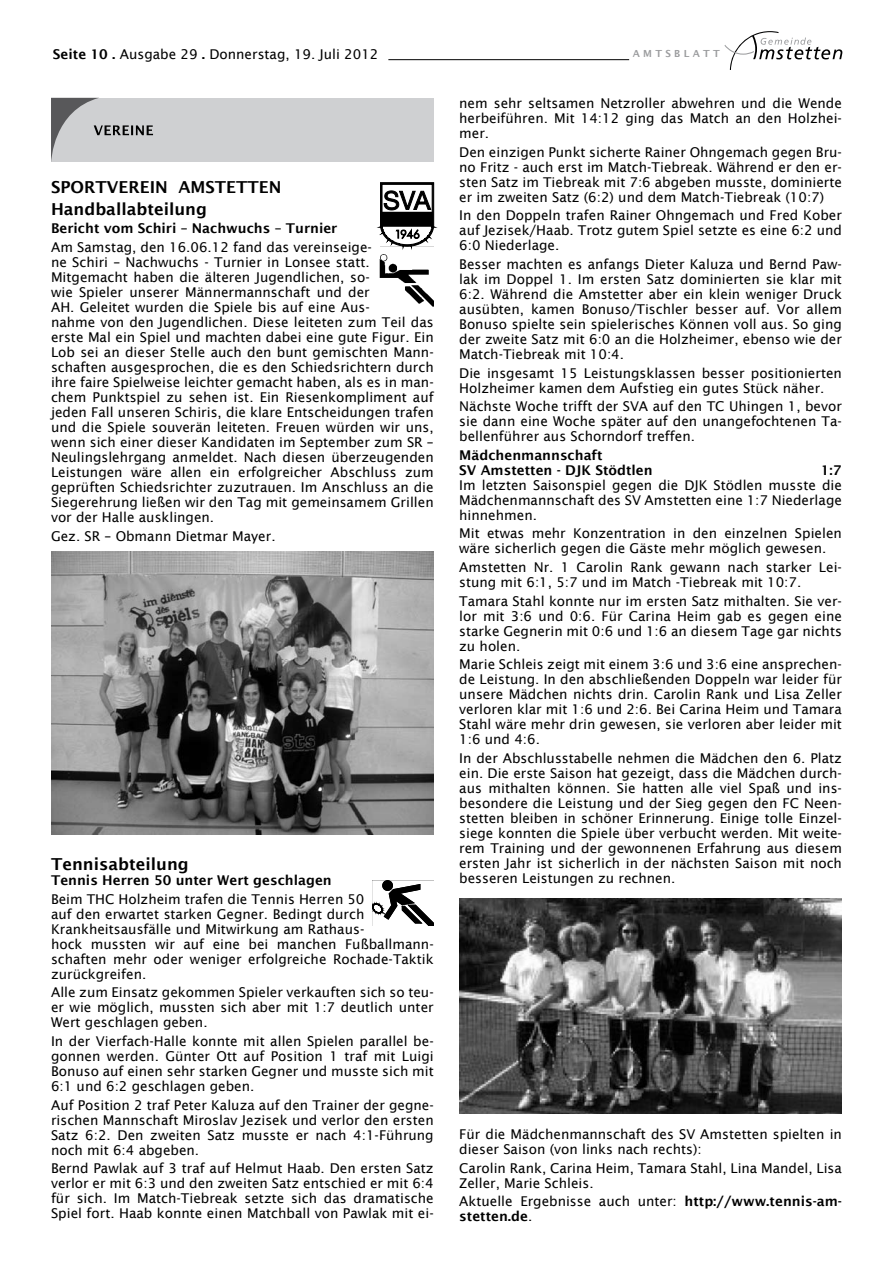
<style>
.page{position:relative;width:893px;height:1263px;background:#fff}
.page>*{position:absolute;margin:0;border:0;box-sizing:border-box;transform-origin:0 0}
.t1{font:600 16.5px/21.6px "Lucida Sans";color:#000}
.t2{font:13.5px/15px "Lucida Sans";color:#000;text-align:justify}
.t3{font:600 13.5px/15px "Lucida Sans";color:#000}
.t4{font:600 9.75px "Lucida Sans";letter-spacing:.34em;color:#9c9d9f}
.s1{font-weight:600}
.s2{font-weight:400}
</style>
<div class="page">
<svg style="left:724px;top:31px;width:118px;height:39px"></svg>
<hr style="left:388px;top:59px;width:241px;height:1px;background:#000">
<div style="left:51px;top:98px;width:383px;height:64px;background:#cfd0d2"></div>
<svg style="left:51px;top:98px;width:102px;height:64px"></svg>
<svg style="left:380px;top:182px;width:54px;height:65px"></svg>
<img style="left:379px;top:254px;width:55px;height:52px">
<img style="left:51px;top:551px;width:383px;height:284px">
<img style="left:459px;top:898px;width:383px;height:216px">
<svg style="left:373px;top:880px;width:61px;height:46px"></svg>
<p class="t2" style="left:53px;top:47px;width:327px"><span class="s1">Seite 10 .</span> Ausgabe 29 <span class="s1">.</span> Donnerstag, 19. Juli 2012</p>
<p class="t4" style="left:633px;top:48px;width:89px">AMTSBLATT</p>
<p class="t1" style="left:51px;top:176px;width:232px">SPORTVEREIN AMSTETTEN<br>Handballabteilung</p>
<p class="t3" style="left:51px;top:221px;width:288px">Bericht vom Schiri – Nachwuchs – Turnier</p>
<p class="t2" style="left:51px;top:240px;width:384px;text-align:left">Am Samstag, den 16.06.12 fand das vereinseige-<br>ne Schiri – Nachwuchs - Turnier in Lonsee statt.<br>Mitgemacht haben die älteren Jugendlichen, so-<br>wie Spieler unserer Männermannschaft und der<br>AH. Geleitet wurden die Spiele bis auf eine Aus-<br>nahme von den Jugendlichen. Diese leiteten zum Teil das erste Mal ein Spiel und machten dabei eine gute Figur. Ein Lob sei an dieser Stelle auch den bunt gemischten Mann&shy;schaften ausgesprochen, die es den Schiedsrichtern durch ihre faire Spielweise leichter gemacht haben, als es in man&shy;chem Punktspiel zu sehen ist. Ein Riesenkompliment auf jeden Fall unseren Schiris, die klare Entscheidungen trafen und die Spiele souverän leiteten. Freuen würden wir uns, wenn sich einer dieser Kandidaten im September zum SR – Neulingslehrgang anmeldet. Nach diesen überzeugenden Leistungen wäre allen ein erfolgreicher Abschluss zum geprüften Schiedsrichter zuzutrauen. Im Anschluss an die Siegerehrung ließen wir den Tag mit gemeinsamem Grillen vor der Halle ausklingen.</p>
<p class="t2" style="left:51px;top:528px;width:226px">Gez. SR – Obmann Dietmar Mayer.</p>
<p class="t1" style="left:51px;top:853px;width:139px">Tennisabteilung</p>
<p class="t3" style="left:51px;top:873px;width:282px">Tennis Herren 50 unter Wert geschlagen</p>
<p class="t2" style="left:51px;top:891px;width:384px;text-align:left">Beim THC Holzheim trafen die Tennis Herren 50<br>auf den erwartet starken Gegner. Bedingt durch Krankheitsausfälle und Mitwirkung am Rathaus-<br>hock mussten wir auf eine bei manchen Fußballmann&shy;schaften mehr oder weniger erfolgreiche Rochade-Taktik zurückgreifen.</p>
<p class="t2" style="left:51px;top:985px;width:384px">Alle zum Einsatz gekommen Spieler verkauften sich so teu&shy;er wie möglich, mussten sich aber mit 1:7 deutlich unter Wert geschlagen geben.</p>
<p class="t2" style="left:51px;top:1033px;width:384px">In der Vierfach-Halle konnte mit allen Spielen parallel be&shy;gonnen werden. Günter Ott auf Position 1 traf mit Luigi Bonuso auf einen sehr starken Gegner und musste sich mit 6:1 und 6:2 geschlagen geben.</p>
<p class="t2" style="left:51px;top:1097px;width:384px">Auf Position 2 traf Peter Kaluza auf den Trainer der gegne&shy;rischen Mannschaft Miroslav Jezisek und verlor den ersten Satz 6:2. Den zweiten Satz musste er nach 4:1-Führung noch mit 6:4 abgeben.</p>
<p class="t2" style="left:51px;top:1161px;width:384px">Bernd Pawlak auf 3 traf auf Helmut Haab. Den ersten Satz verlor er mit 6:3 und den zweiten Satz entschied er mit 6:4 für sich. Im Match-Tiebreak setzte sich das dramatische Spiel fort. Haab konnte einen Matchball von Pawlak mit ei-</p>
<p class="t2" style="left:459px;top:96px;width:384px">nem sehr seltsamen Netzroller abwehren und die Wende herbeiführen. Mit 14:12 ging das Match an den Holzhei&shy;mer.</p>
<p class="t2" style="left:459px;top:144px;width:384px">Den einzigen Punkt sicherte Rainer Ohngemach gegen Bru&shy;no Fritz - auch erst im Match-Tiebreak. Während er den er&shy;sten Satz im Tiebreak mit 7:6 abgeben musste, dominierte er im zweiten Satz (6:2) und dem Match-Tiebreak (10:7)</p>
<p class="t2" style="left:459px;top:208px;width:384px">In den Doppeln trafen Rainer Ohngemach und Fred Kober auf Jezisek/Haab. Trotz gutem Spiel setzte es eine 6:2 und 6:0 Niederlage.</p>
<p class="t2" style="left:459px;top:257px;width:384px">Besser machten es anfangs Dieter Kaluza und Bernd Paw&shy;lak im Doppel 1. Im ersten Satz dominierten sie klar mit 6:2. Während die Amstetter aber ein klein weniger Druck ausübten, kamen Bonuso/Tischler besser auf. Vor allem Bonuso spielte sein spielerisches Können voll aus. So ging der zweite Satz mit 6:0 an die Holzheimer, ebenso wie der Match-Tiebreak mit 10:4.</p>
<p class="t2" style="left:459px;top:365px;width:384px">Die insgesamt 15 Leistungsklassen besser positionierten<br>Holzheimer kamen dem Aufstieg ein gutes Stück näher.</p>
<p class="t2" style="left:459px;top:399px;width:384px">Nächste Woche trifft der SVA auf den TC Uhingen 1, bevor sie dann eine Woche später auf den unangefochtenen Ta&shy;bellenführer aus Schorndorf treffen.</p>
<p class="t3" style="left:459px;top:447px;width:195px">Mädchenmannschaft<br>SV Amstetten - DJK Stödtlen</p>
<p class="t3" style="left:821px;top:462px;width:22px">1:7</p>
<p class="t2" style="left:459px;top:477px;width:384px">Im letzten Saisonspiel gegen die DJK Stödlen musste die Mädchenmannschaft des SV Amstetten eine 1:7 Niederlage hinnehmen.</p>
<p class="t2" style="left:459px;top:526px;width:384px">Mit etwas mehr Konzentration in den einzelnen Spielen wäre sicherlich gegen die Gäste mehr möglich gewesen.</p>
<p class="t2" style="left:459px;top:560px;width:384px">Amstetten Nr. 1 Carolin Rank gewann nach starker Lei&shy;stung mit 6:1, 5:7 und im Match -Tiebreak mit 10:7.</p>
<p class="t2" style="left:459px;top:593px;width:384px">Tamara Stahl konnte nur im ersten Satz mithalten. Sie ver&shy;lor mit 3:6 und 0:6. Für Carina Heim gab es gegen eine starke Gegnerin mit 0:6 und 1:6 an diesem Tage gar nichts zu holen.</p>
<p class="t2" style="left:459px;top:657px;width:384px">Marie Schleis zeigt mit einem 3:6 und 3:6 eine ansprechen&shy;de Leistung. In den abschließenden Doppeln war leider für unsere Mädchen nichts drin. Carolin Rank und Lisa Zeller verloren klar mit 1:6 und 2:6. Bei Carina Heim und Tamara Stahl wäre mehr drin gewesen, sie verloren aber leider mit 1:6 und 4:6.</p>
<p class="t2" style="left:459px;top:750px;width:384px">In der Abschlusstabelle nehmen die Mädchen den 6. Platz ein. Die erste Saison hat gezeigt, dass die Mädchen durch&shy;aus mithalten können. Sie hatten alle viel Spaß und ins&shy;besondere die Leistung und der Sieg gegen den FC Neen&shy;stetten bleiben in schöner Erinnerung. Einige tolle Einzel&shy;siege konnten die Spiele über verbucht werden. Mit weite&shy;rem Training und der gewonnenen Erfahrung aus diesem ersten Jahr ist sicherlich in der nächsten Saison mit noch besseren Leistungen zu rechnen.</p>
<p class="t2" style="left:459px;top:1126px;width:384px">Für die Mädchenmannschaft des SV Amstetten spielten in dieser Saison (von links nach rechts):</p>
<p class="t2" style="left:459px;top:1160px;width:384px">Carolin Rank, Carina Heim, Tamara Stahl, Lina Mandel, Lisa<br>Zeller, Marie Schleis.</p>
<p class="t3" style="left:459px;top:1194px;width:384px"><span class="s2">Aktuelle Ergebnisse auch unter:</span> http://www.tennis-am&shy;stetten.de<span class="s2">.</span></p>
</div>
